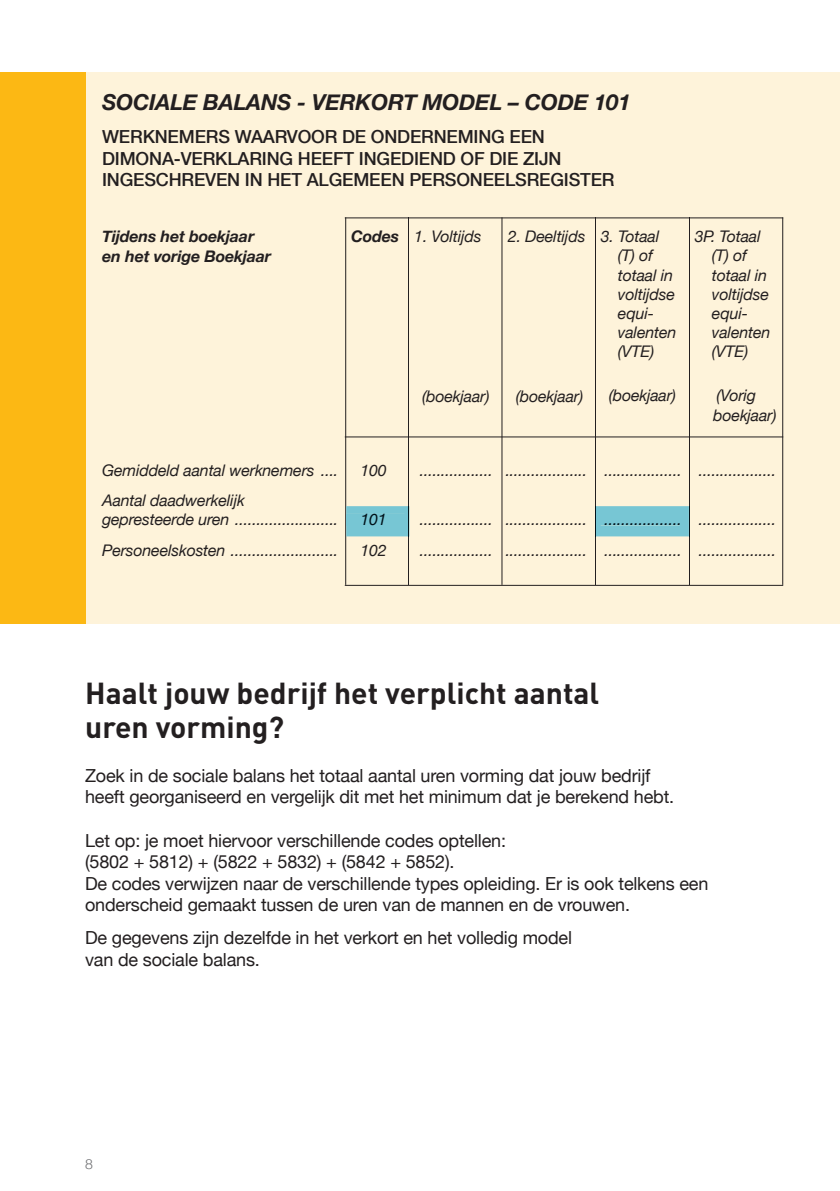
<style>
.page{position:relative;width:840px;height:1191px;background:#fff}
.page>*{position:absolute;margin:0;border:0;box-sizing:border-box;transform-origin:0 0}
.t1{font:700 30px/34px "DIN Pro";color:#231f20}
.t2{font:italic 700 22px "Helvetica Neue";letter-spacing:-.01em;color:#231f20}
.t3{font:18px/21.6px "Helvetica Neue";letter-spacing:-.01em;color:#231f20}
.t4{font:500 18px/21.6px "Helvetica Neue";letter-spacing:-.01em;color:#231f20}
.t5{font:italic 16px/19.2px "Helvetica Neue";letter-spacing:-.01em;color:#231f20}
.t6{font:italic 700 16px/19.2px "Helvetica Neue";letter-spacing:-.01em;color:#231f20}
.t7{font:italic 16px "Helvetica Neue";color:#001119}
.t8{font:300 14px "Helvetica Neue";color:#6c6d70}
.s1{font-weight:700}
</style>
<div class="page">
<div style="left:0;top:72px;width:839px;height:552px;background:#fef3da"></div>
<div style="left:0;top:72px;width:85px;height:552px;background:#fcb814"></div>
<hr style="left:345px;top:217px;width:1px;height:368px;background:#231f20">
<hr style="left:501px;top:217px;width:1px;height:368px;background:#231f20">
<hr style="left:408px;top:217px;width:1px;height:368px;background:#231f20">
<hr style="left:595px;top:217px;width:1px;height:368px;background:#231f20">
<hr style="left:688px;top:217px;width:1px;height:368px;background:#231f20">
<hr style="left:781px;top:217px;width:1px;height:368px;background:#231f20">
<hr style="left:344px;top:436px;width:438px;height:1px;background:#231f20">
<hr style="left:344px;top:217px;width:438px;height:1px;background:#231f20">
<hr style="left:344px;top:585px;width:438px;height:1px;background:#231f20">
<svg style="left:346px;top:506px;width:62px;height:30px"></svg>
<div style="left:346px;top:514px;width:58px;height:11px;background:#77c6d4"></div>
<hr style="left:408px;top:506px;width:1px;height:30px;background:#001119">
<div style="left:596px;top:506px;width:92px;height:30px;background:#77c6d4"></div>
<hr style="left:600px;top:523px;width:79px;height:2px;background:#77c6d4">
<hr style="left:595px;top:506px;width:1px;height:30px;background:#001119">
<hr style="left:688px;top:506px;width:1px;height:30px;background:#001119">
<h2 class="t2" style="left:102px;top:89px;width:529px">SOCIALE BALANS - VERKORT MODEL – CODE 101</h2>
<p class="t4" style="left:102px;top:126px;width:513px">WERKNEMERS WAARVOOR DE ONDERNEMING EEN<br>DIMONA-VERKLARING HEEFT INGEDIEND OF DIE ZIJN<br>INGESCHREVEN IN HET ALGEMEEN PERSONEELSREGISTER</p>
<p class="t6" style="left:102px;top:227px;width:170px">Tijdens het boekjaar en het vorige Boekjaar</p>
<p class="t5" style="left:351px;top:227px;width:132px"><span class="s1">Codes</span> 1. Voltijds</p>
<p class="t5" style="left:422px;top:386px;width:69px">(boekjaar)</p>
<p class="t5" style="left:507px;top:227px;width:79px">2. Deeltijds</p>
<p class="t5" style="left:515px;top:386px;width:69px">(boekjaar)</p>
<p class="t5" style="left:617px;top:227px;width:60px;text-indent:-17px">3. Totaal (T) of totaal in voltijdse equi&shy;valenten (VTE)</p>
<p class="t5" style="left:608px;top:386px;width:69px">(boekjaar)</p>
<p class="t5" style="left:711px;top:227px;width:60px;text-indent:-17px">3P. Totaal (T) of totaal in voltijdse equi&shy;valenten (VTE)</p>
<p class="t5" style="left:712px;top:386px;width:65px">(Vorig boekjaar)</p>
<p class="t5" style="left:102px;top:460px;width:237px">Gemiddeld aantal werknemers ....</p>
<p class="t5" style="left:360px;top:460px;width:28px">100</p>
<p class="t5" style="left:419px;top:460px;width:358px">................. ................... .................. ..................</p>
<p class="t5" style="left:102px;top:490px;width:238px">Aantal daadwerkelijk gepresteerde uren ........................</p>
<p class="t7" style="left:360px;top:510px;width:28px">101</p>
<p class="t7" style="left:604px;top:510px;width:79px">..................</p>
<p class="t5" style="left:419px;top:510px;width:169px">................. ...................</p>
<p class="t5" style="left:698px;top:510px;width:79px">..................</p>
<p class="t5" style="left:102px;top:540px;width:237px">Personeelskosten .........................</p>
<p class="t5" style="left:360px;top:540px;width:28px">102</p>
<p class="t5" style="left:419px;top:540px;width:358px">................. ................... .................. ..................</p>
<h1 class="t1" style="left:85px;top:674px;width:515px">Haalt jouw bedrijf het verplicht aantal uren vorming?</h1>
<p class="t3" style="left:85px;top:764px;width:590px">Zoek in de sociale balans het totaal aantal uren vorming dat jouw bedrijf heeft georganiseerd en vergelijk dit met het minimum dat je berekend hebt.</p>
<p class="t3" style="left:85px;top:829px;width:624px">Let op: je moet hiervoor verschillende codes optellen:<br>(5802 + 5812) + (5822 + 5832) + (5842 + 5852).<br>De codes verwijzen naar de verschillende types opleiding. Er is ook telkens een onderscheid gemaakt tussen de uren van de mannen en de vrouwen.</p>
<p class="t3" style="left:85px;top:927px;width:488px">De gegevens zijn dezelfde in het verkort en het volledig model van de sociale balans.</p>
<p class="t8" style="left:85px;top:1155px;width:9px">8</p>
</div>
